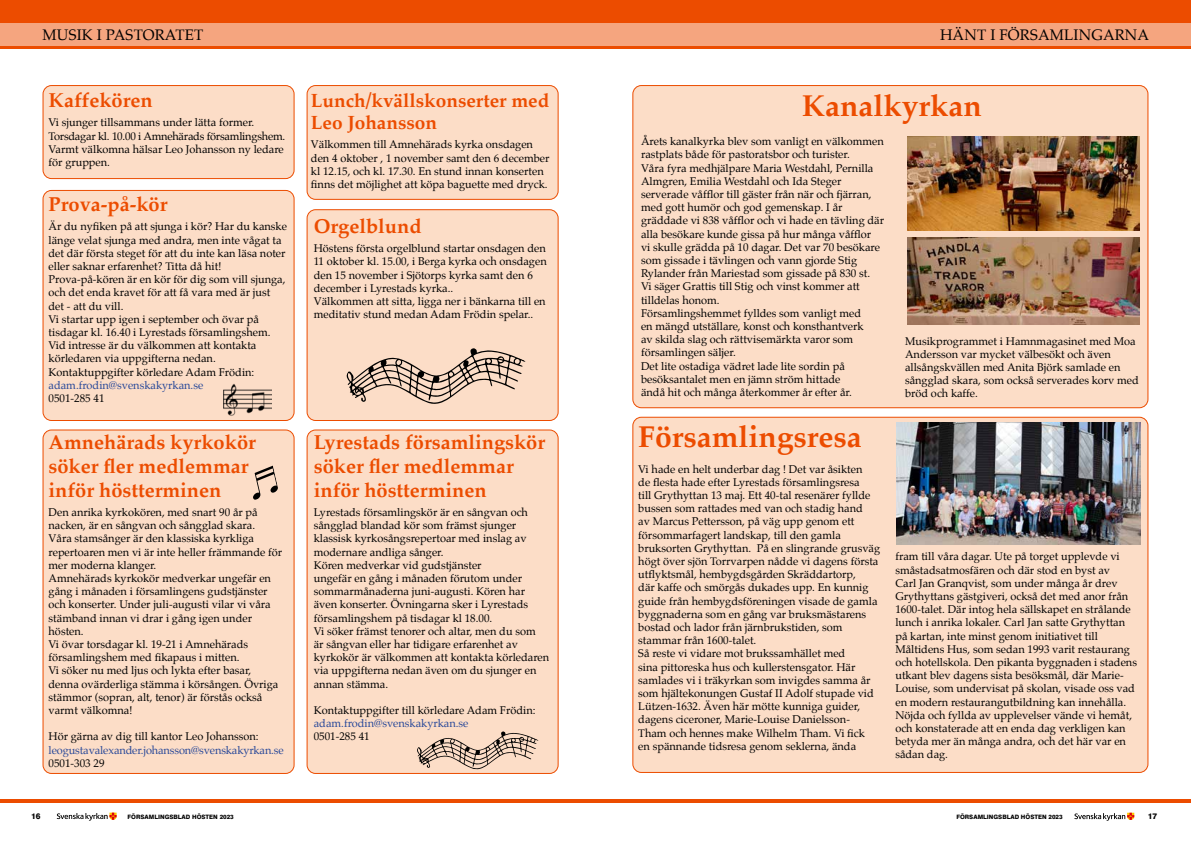
<style>
.page{position:relative;width:1191px;height:842px;background:#fff}
.page>*{position:absolute;margin:0;border:0;box-sizing:border-box;transform-origin:0 0}
.t1{font:700 30px "Palatino";color:#ec4c00}
.t2{font:700 20px/24px "Palatino";color:#ec4c00}
.t3{font:700 19px/22.8px "Palatino";color:#ec4c00}
.t4{font:15px "Palatino";letter-spacing:.01em;color:#000}
.t5{font:11px/13.2px "Palatino";color:#000}
.t6{font:11px "Palatino";letter-spacing:-.005em;color:#284899}
.t7{font:800 8px "Swiss 721 BT";color:#000}
.t8{font:800 6px "Swiss 721 BT";color:#000}
</style>
<div class="page">
<div style="left:0;top:0;width:1191px;height:49px;background:#ec4c00"></div>
<hr style="left:0;top:799px;width:1191px;height:3px;background:#ec4c00">
<div style="left:0;top:23px;width:1191px;height:22px;background:#f5a57f"></div>
<svg style="left:1074px;top:813px;width:60px;height:8px"></svg>
<svg style="left:57px;top:813px;width:60px;height:8px"></svg>
<div style="left:633px;top:86px;width:515px;height:322px;background:#fcddc7;border-radius:9px"></div>
<div style="left:633px;top:417px;width:515px;height:355px;background:#fcddc7;border-radius:9px"></div>
<div style="left:43px;top:86px;width:251px;height:93px;background:#fcddc7;border-radius:9px"></div>
<div style="left:43px;top:85px;width:251px;height:94px;border:1px solid #ec4c00;border-radius:9px"></div>
<div style="left:307px;top:86px;width:251px;height:113px;background:#fcddc7;border-radius:9px"></div>
<div style="left:306px;top:85px;width:252px;height:115px;border:1px solid #ec4c00;border-radius:9px"></div>
<div style="left:43px;top:190px;width:251px;height:230px;background:#fcddc7;border-radius:9px"></div>
<div style="left:43px;top:190px;width:251px;height:231px;border:1px solid #ec4c00;border-radius:9px"></div>
<div style="left:307px;top:210px;width:251px;height:210px;background:#fcddc7;border-radius:9px"></div>
<div style="left:306px;top:209px;width:252px;height:212px;border:1px solid #ec4c00;border-radius:9px"></div>
<div style="left:43px;top:430px;width:251px;height:343px;background:#fcddc7;border-radius:9px"></div>
<div style="left:43px;top:429px;width:251px;height:345px;border:1px solid #ec4c00;border-radius:9px"></div>
<div style="left:307px;top:430px;width:251px;height:343px;background:#fcddc7;border-radius:9px"></div>
<div style="left:306px;top:429px;width:252px;height:345px;border:1px solid #ec4c00;border-radius:9px"></div>
<svg style="left:253px;top:466px;width:25px;height:34px"></svg>
<svg style="left:346px;top:348px;width:179px;height:56px"></svg>
<svg style="left:417px;top:731px;width:121px;height:38px"></svg>
<img style="left:224px;top:384px;width:47px;height:32px">
<img style="left:907px;top:238px;width:232px;height:87px">
<img style="left:908px;top:136px;width:231px;height:94px">
<img style="left:896px;top:423px;width:244px;height:121px">
<h3 class="t4" style="left:43px;top:23px;width:162px">MUSIK I PASTORATET</h3>
<h3 class="t4" style="left:940px;top:23px;width:211px">HÄNT I FÖRSAMLINGARNA</h3>
<h2 class="t2" style="left:49px;top:88px;width:106px">Kaffekören</h2>
<p class="t5" style="left:49px;top:116px;width:238px">Vi sjunger tillsammans under lätta former.<br>Torsdagar kl. 10.00 i Amnehärads församlingshem.<br>Varmt välkomna hälsar Leo Johansson ny ledare för gruppen.</p>
<h2 class="t2" style="left:49px;top:192px;width:120px">Prova-på-kör</h2>
<p class="t5" style="left:49px;top:220px;width:240px">Är du nyfiken på att sjunga i kör? Har du kanske länge velat sjunga med andra, men inte vågat ta det där första steget för att du inte kan läsa noter eller saknar erfarenhet? Titta då hit!<br>Prova-på-kören är en kör för dig som vill sjunga, och det enda kravet för att få vara med är just det - att du vill.<br>Vi startar upp igen i september och övar på tisdagar kl. 16.40 i Lyrestads församlingshem.<br>Vid intresse är du välkommen att kontakta körledaren via uppgifterna nedan.<br>Kontaktuppgifter körledare Adam Frödin:</p>
<p class="t6" style="left:49px;top:376px;width:156px">adam.frodin@svenskakyrkan.se</p>
<p class="t5" style="left:49px;top:392px;width:57px">0501-285 41</p>
<h2 class="t2" style="left:49px;top:430px;width:209px">Amnehärads kyrkokör söker fler medlemmar inför höstterminen</h2>
<p class="t5" style="left:49px;top:506px;width:235px">Den anrika kyrkokören, med snart 90 år på nacken, är en sångvan och sångglad skara.<br>Våra stamsånger är den klassiska kyrkliga repertoaren men vi är inte heller främmande för mer moderna klanger.<br>Amnehärads kyrkokör medverkar ungefär en gång i månaden i församlingens gudstjänster och konserter. Under juli-augusti vilar vi våra stämband innan vi drar i gång igen under hösten.<br>Vi övar torsdagar kl. 19-21 i Amnehärads församlingshem med fikapaus i mitten.<br>Vi söker nu med ljus och lykta efter basar, denna ovärderliga stämma i körsången. Övriga stämmor (sopran, alt, tenor) är förstås också varmt välkomna!</p>
<p class="t5" style="left:49px;top:730px;width:211px">Hör gärna av dig till kantor Leo Johansson:</p>
<p class="t6" style="left:49px;top:741px;width:237px">leogustavalexander.johansson@svenskakyrkan.se</p>
<p class="t5" style="left:49px;top:756px;width:57px">0501-303 29</p>
<h3 class="t3" style="left:311px;top:88px;width:240px">Lunch/kvällskonserter med<br>Leo Johansson</h3>
<p class="t5" style="left:311px;top:138px;width:240px">Välkommen till Amnehärads kyrka onsdagen den 4 oktober , 1 november samt den 6 december kl 12.15, och kl. 17.30. En stund innan konserten finns det möjlighet att köpa baguette med dryck.</p>
<p class="t5" style="left:641px;top:135px;width:245px">Årets kanalkyrka blev som vanligt en välkommen rastplats både för pastoratsbor och turister.<br>Våra fyra medhjälpare Maria Westdahl, Pernilla Almgren, Emilia Westdahl och Ida Steger serverade våfflor till gäster från när och fjärran, med gott humör och god gemenskap. I år gräddade vi 838 våfflor och vi hade en tävling där alla besökare kunde gissa på hur många våfflor<br>vi skulle grädda på 10 dagar. Det var 70 besökare som gissade i tävlingen och vann gjorde Stig Rylander från Mariestad som gissade på 830 st.<br>Vi säger Grattis till Stig och vinst kommer att tilldelas honom.<br>Församlingshemmet fylldes som vanligt med<br>en mängd utställare, konst och konsthantverk<br>av skilda slag och rättvisemärkta varor som församlingen säljer.<br>Det lite ostadiga vädret lade lite sordin på besöksantalet men en jämn ström hittade<br>ändå hit och många återkommer år efter år.</p>
<h1 class="t1" style="left:802px;top:80px;width:181px">Kanalkyrkan</h1>
<h2 class="t2" style="left:314px;top:214px;width:109px">Orgelblund</h2>
<p class="t5" style="left:314px;top:242px;width:234px">Höstens första orgelblund startar onsdagen den 11 oktober kl. 15.00, i Berga kyrka och onsdagen den 15 november i Sjötorps kyrka samt den 6 december i Lyrestads kyrka..<br>Välkommen att sitta, ligga ner i bänkarna till en meditativ stund medan Adam Frödin spelar..</p>
<p class="t5" style="left:905px;top:334px;width:235px">Musikprogrammet i Hamnmagasinet med Moa Andersson var mycket välbesökt och även allsångskvällen med Anita Björk samlade en sångglad skara, som också serverades korv med bröd och kaffe.</p>
<h2 class="t2" style="left:314px;top:430px;width:233px">Lyrestads församlingskör söker fler medlemmar inför höstterminen</h2>
<p class="t5" style="left:314px;top:506px;width:237px">Lyrestads församlingskör är en sångvan och sångglad blandad kör som främst sjunger klassisk kyrkosångsrepertoar med inslag av modernare andliga sånger.<br>Kören medverkar vid gudstjänster<br>ungefär en gång i månaden förutom under sommarmånaderna juni-augusti. Kören har även konserter. Övningarna sker i Lyrestads församlingshem på tisdagar kl 18.00.<br>Vi söker främst tenorer och altar, men du som<br>är sångvan eller har tidigare erfarenhet av kyrkokör är välkommen att kontakta körledaren via uppgifterna nedan även om du sjunger en annan stämma.</p>
<p class="t5" style="left:314px;top:704px;width:223px">Kontaktuppgifter till körledare Adam Frödin:</p>
<p class="t6" style="left:314px;top:714px;width:156px">adam.frodin@svenskakyrkan.se</p>
<p class="t5" style="left:314px;top:730px;width:57px">0501-285 41</p>
<h1 class="t1" style="left:638px;top:411px;width:225px">Församlingsresa</h1>
<p class="t5" style="left:638px;top:462px;width:243px">Vi hade en helt underbar dag ! Det var åsikten<br>de flesta hade efter Lyrestads församlingsresa<br>till Grythyttan 13 maj. Ett 40-tal resenärer fyllde bussen som rattades med van och stadig hand<br>av Marcus Pettersson, på väg upp genom ett försommarfagert landskap, till den gamla bruksorten Grythyttan. På en slingrande grusväg högt över sjön Torrvarpen nådde vi dagens första utflyktsmål, hembygdsgården Skräddartorp,<br>där kaffe och smörgås dukades upp. En kunnig guide från hembygdsföreningen visade de gamla byggnaderna som en gång var bruksmästarens bostad och lador från järnbrukstiden, som stammar från 1600-talet.<br>Så reste vi vidare mot brukssamhället med<br>sina pittoreska hus och kullerstensgator. Här samlades vi i träkyrkan som invigdes samma år som hjältekonungen Gustaf II Adolf stupade vid Lützen-1632. Även här mötte kunniga guider, dagens ciceroner, Marie-Louise Danielsson-Tham och hennes make Wilhelm Tham. Vi fick<br>en spännande tidsresa genom seklerna, ända</p>
<p class="t5" style="left:895px;top:550px;width:243px">fram till våra dagar. Ute på torget upplevde vi småstadsatmosfären och där stod en byst av<br>Carl Jan Granqvist, som under många år drev Grythyttans gästgiveri, också det med anor från 1600-talet. Där intog hela sällskapet en strålande lunch i anrika lokaler. Carl Jan satte Grythyttan på kartan, inte minst genom initiativet till Måltidens Hus, som sedan 1993 varit restaurang och hotellskola. Den pikanta byggnaden i stadens utkant blev dagens sista besöksmål, där Marie-Louise, som undervisat på skolan, visade oss vad en modern restaurangutbildning kan innehålla.<br>Nöjda och fyllda av upplevelser vände vi hemåt, och konstaterade att en enda dag verkligen kan betyda mer än många andra, och det här var en sådan dag.</p>
<p class="t7" style="left:31px;top:811px;width:11px">16</p>
<p class="t8" style="left:128px;top:813px;width:108px">FÖRSAMLINGSBLAD HÖSTEN 2023</p>
<p class="t8" style="left:956px;top:813px;width:108px">FÖRSAMLINGSBLAD HÖSTEN 2023</p>
<p class="t7" style="left:1147px;top:811px;width:11px">17</p>
</div>
